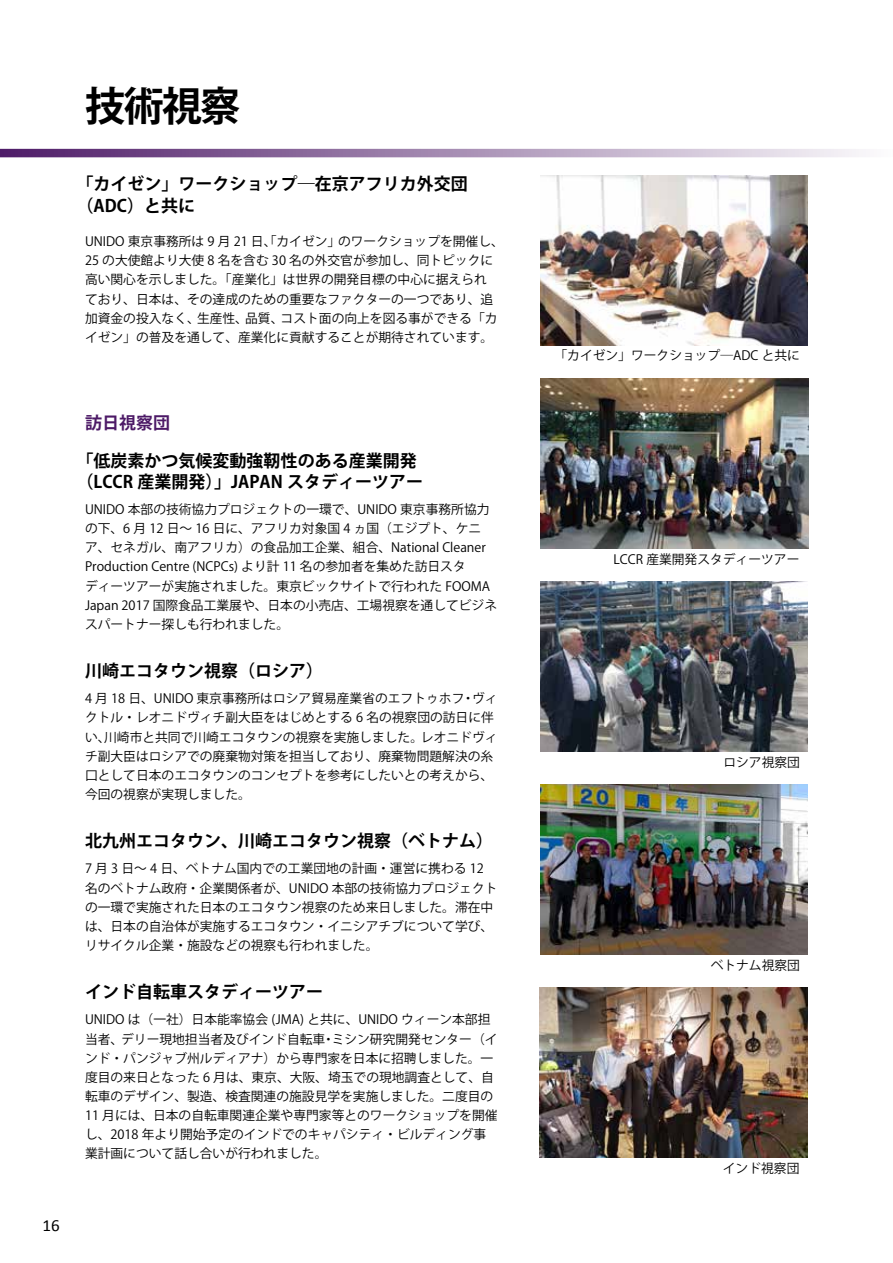
<style>
.page{position:relative;width:893px;height:1263px;background:#fff}
.page>*{position:absolute;margin:0;border:0;box-sizing:border-box;transform-origin:0 0}
.t1{font:700 40.35px "Koz Go Pr 6 N";color:#000}
.t2{font:700 16.95px/21.3px "Koz Go Pr 6 N";color:#000}
.t3{font:700 16.95px "Koz Go Pr 6 N";color:#4c1966}
.t4{font:16.95px "Calibri";color:#000}
.t5{font:12.75px/19.2px "Koz Go Pr 6 N";color:#000}
</style>
<div class="page">
<img style="left:540px;top:784px;width:268px;height:171px">
<img style="left:540px;top:581px;width:268px;height:171px">
<img style="left:540px;top:175px;width:268px;height:170px">
<img style="left:541px;top:378px;width:267px;height:171px">
<svg style="left:0;top:149px;width:859px;height:8px;background:#a287af"></svg>
<img style="left:539px;top:988px;width:268px;height:170px">
<h1 class="t1" style="left:85px;top:83px;width:157px">技術視察</h1>
<h2 class="t2" style="left:77px;top:174px;width:393px">「カイゼン」ワークショップ―在京アフリカ外交団（ADC）と共に</h2>
<p class="t5" style="left:85px;top:232px;width:420px">UNIDO 東京事務所は 9 月 21 日、「カイゼン」のワークショップを開催し、25 の大使館より大使 8 名を含む 30 名の外交官が参加し、同トピックに高い関心を示しました。「産業化」は世界の開発目標の中心に据えられ<br>ており、日本は、その達成のための重要なファクターの一つであり、追加資金の投入なく、生産性、品質、コスト面の向上を図る事ができる「カイゼン」の普及を通して、産業化に貢献することが期待されています。</p>
<h2 class="t4" style="left:43px;top:1215px;width:19px">16</h2>
<h2 class="t3" style="left:85px;top:413px;width:87px">訪日視察団</h2>
<h2 class="t2" style="left:77px;top:450px;width:348px">「低炭素かつ気候変動強靭性のある産業開発（LCCR 産業開発）」JAPAN スタディーツアー</h2>
<p class="t5" style="left:85px;top:500px;width:414px">UNIDO 本部の技術協力プロジェクトの一環で、UNIDO 東京事務所協力の下、6 月 12 日～ 16 日に、アフリカ対象国 4 ヵ国（エジプト、ケニア、セネガル、南アフリカ）の食品加工企業、組合、National Cleaner Production Centre (NCPCs) より計 11 名の参加者を集めた訪日スタ<br>ディーツアーが実施されました。東京ビックサイトで行われた FOOMA Japan 2017 国際食品工業展や、日本の小売店、工場視察を通してビジネスパートナー探しも行われました。</p>
<h2 class="t2" style="left:85px;top:661px;width:240px">川崎エコタウン視察（ロシア）</h2>
<p class="t5" style="left:85px;top:689px;width:414px">4 月 18 日、UNIDO 東京事務所はロシア貿易産業省のエフトゥホフ・ヴィクトル・レオニドヴィチ副大臣をはじめとする 6 名の視察団の訪日に伴い、川崎市と共同で川崎エコタウンの視察を実施しました。レオニドヴィチ副大臣はロシアでの廃棄物対策を担当しており、廃棄物問題解決の糸口として日本のエコタウンのコンセプトを参考にしたいとの考えから、今回の視察が実現しました。</p>
<h2 class="t2" style="left:85px;top:831px;width:410px">北九州エコタウン、川崎エコタウン視察（ベトナム）</h2>
<p class="t5" style="left:85px;top:859px;width:414px">7 月 3 日～ 4 日、ベトナム国内での工業団地の計画・運営に携わる 12名のベトナム政府・企業関係者が、UNIDO 本部の技術協力プロジェクトの一環で実施された日本のエコタウン視察のため来日しました。滞在中は、日本の自治体が実施するエコタウン・イニシアチブについて学び、リサイクル企業・施設などの視察も行われました。</p>
<h2 class="t2" style="left:85px;top:982px;width:240px">インド自転車スタディーツアー</h2>
<p class="t5" style="left:85px;top:1010px;width:414px">UNIDO は（一社）日本能率協会 (JMA) と共に、UNIDO ウィーン本部担当者、デリー現地担当者及びインド自転車・ミシン研究開発センター（インド・パンジャブ州ルディアナ）から専門家を日本に招聘しました。一度目の来日となった 6 月は、東京、大阪、埼玉での現地調査として、自転車のデザイン、製造、検査関連の施設見学を実施しました。二度目の11 月には、日本の自転車関連企業や専門家等とのワークショップを開催し、2018 年より開始予定のインドでのキャパシティ・ビルディング事業計画について話し合いが行われました。</p>
<p class="t5" style="left:554px;top:346px;width:247px">「カイゼン」ワークショップ―ADC と共に</p>
<p class="t5" style="left:613px;top:549px;width:187px">LCCR 産業開発スタディーツアー</p>
<p class="t5" style="left:723px;top:752px;width:78px">ロシア視察団</p>
<p class="t5" style="left:711px;top:956px;width:91px">ベトナム視察団</p>
<p class="t5" style="left:723px;top:1159px;width:78px">インド視察団</p>
</div>
